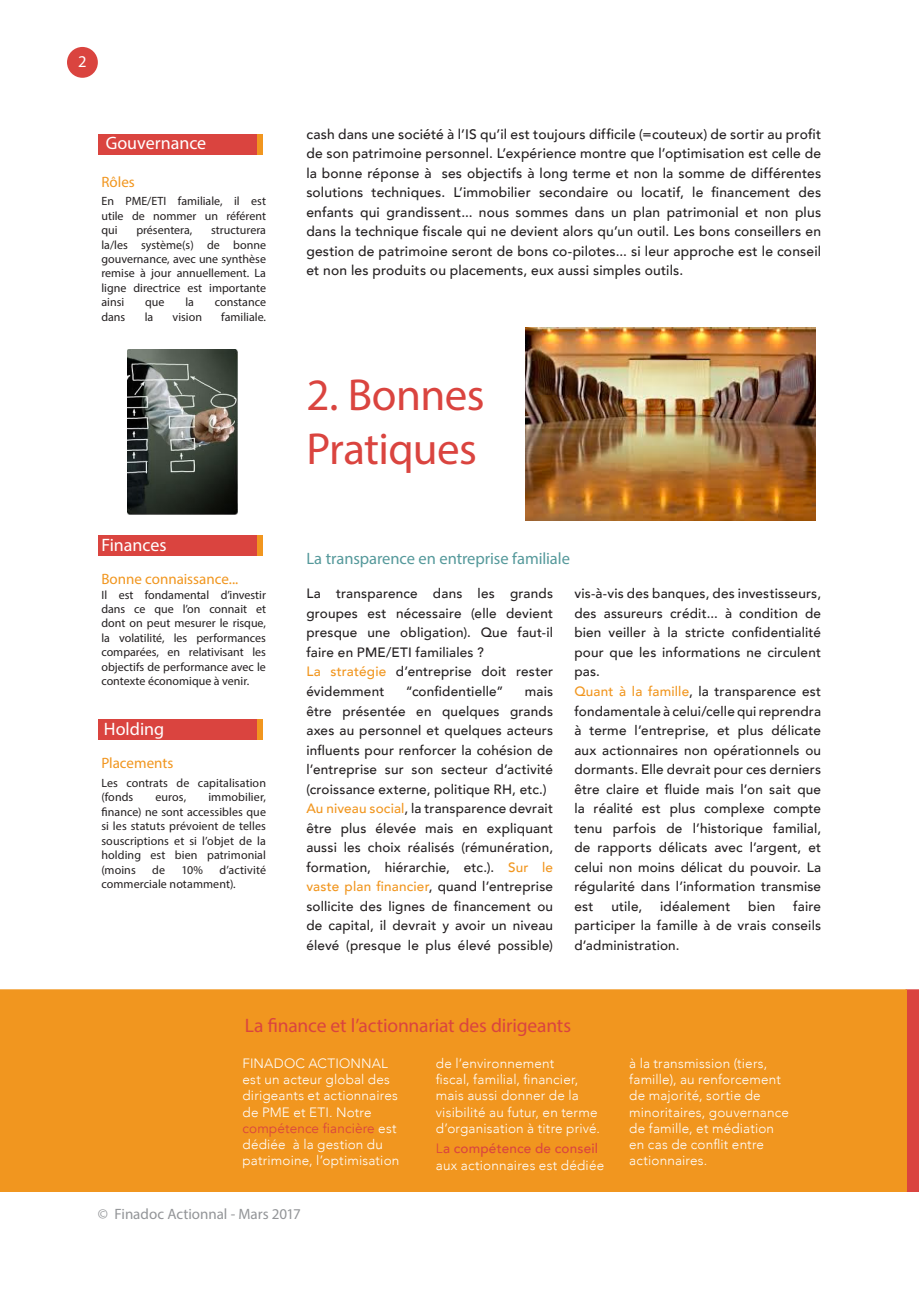
<style>
.page{position:relative;width:919px;height:1289px;background:#fff}
.page>*{position:absolute;margin:0;border:0;box-sizing:border-box;transform-origin:0 0}
.t1{font:45px/54px "Myriad Pro";letter-spacing:-.015em;color:#da443f}
.t2{font:19.5px "Myriad Pro";letter-spacing:-.01em;color:#da443f}
.Box01-Title-TOP{font:18px "Myriad Pro";color:#fff}
.t3{font:16.5px "Myriad Pro";letter-spacing:-.005em;color:#55999b}
.Box01-Title{font:15px "Myriad Pro";color:#f1961f}
.Fotolia_W{font:15px "Myriad Pro";color:#939598}
.t4{font:500 13.8px/19.5px "Avenir";letter-spacing:.015em;color:#231f20;text-align:justify}
.Body_Text{font:500 13.5px/19.5px "Avenir";letter-spacing:.015em;color:#231f20;text-align:justify}
.t5{font:300 13.5px/16.2px "Avenir";letter-spacing:.015em;color:#fff}
.Box01-Title-2{font:12px/14.4px "Myriad Pro";color:#231f20;text-align:justify}
.s1{color:#f1961f}
.s2{font-weight:400;color:#da443f}
.s3{color:#da443f}
.s4{font-weight:500;color:#da443f}
</style>
<div class="page">
<div style="left:98px;top:134px;width:165px;height:21px;background:#da443f"></div>
<div style="left:257px;top:134px;width:6px;height:21px;background:#f1961f"></div>
<div style="left:98px;top:535px;width:165px;height:20px;background:#da443f"></div>
<div style="left:257px;top:535px;width:6px;height:20px;background:#f1961f"></div>
<div style="left:98px;top:719px;width:165px;height:20px;background:#da443f"></div>
<div style="left:257px;top:719px;width:6px;height:20px;background:#f1961f"></div>
<div style="left:67px;top:47px;width:31px;height:31px;background:#da443f;border-radius:50%"></div>
<svg style="left:906px;top:989px;width:12px;height:202px;background:#db4b3c"></svg>
<div style="left:1px;top:990px;width:905px;height:201px;background:#f1961f"></div>
<div style="left:0;top:989px;width:906px;height:202px;border:2px solid #f1961f"></div>
<img style="left:526px;top:328px;width:289px;height:192px">
<img style="left:128px;top:349px;width:109px;height:165px">
<p class="Box01-Title-TOP" style="left:106px;top:132px;width:102px">Gouvernance</p>
<p class="Box01-Title" style="left:101px;top:172px;width:35px">Rôles</p>
<p class="Box01-Title-2" style="left:101px;top:194px;width:166px">En PME/ETI familiale, il est utile de nommer un référent qui</p>
<p class="Box01-Title-2" style="left:136px;top:223px;width:58px">présentera,</p>
<p class="Box01-Title-2" style="left:101px;top:223px;width:166px;text-indent:110px">structurera la/les système(s) de bonne gouvernance, avec une synthèse remise à jour annuellement. La ligne directrice est importante ainsi</p>
<p class="Box01-Title-2" style="left:145px;top:295px;width:21px">que</p>
<p class="Box01-Title-2" style="left:185px;top:295px;width:10px">la</p>
<p class="Box01-Title-2" style="left:215px;top:295px;width:53px">constance</p>
<p class="Box01-Title-2" style="left:101px;top:309px;width:25px">dans</p>
<p class="Box01-Title-2" style="left:145px;top:309px;width:10px">la</p>
<p class="Box01-Title-2" style="left:172px;top:309px;width:31px">vision</p>
<p class="Box01-Title-2" style="left:221px;top:309px;width:46px">familiale.</p>
<p class="Box01-Title-TOP" style="left:101px;top:534px;width:67px">Finances</p>
<p class="Box01-Title" style="left:101px;top:570px;width:138px">Bonne connaissance...</p>
<p class="Box01-Title-2" style="left:101px;top:587px;width:166px">Il est fondamental d’investir dans ce que l’on connait et dont on peut mesurer le risque, la volatilité, les performances comparées, en relativisant les objectifs de performance avec le contexte économique à venir.</p>
<p class="Box01-Title-TOP" style="left:104px;top:718px;width:62px">Holding</p>
<p class="Box01-Title" style="left:101px;top:754px;width:74px">Placements</p>
<p class="Box01-Title-2" style="left:101px;top:775px;width:166px">Les contrats de capitalisation (fonds</p>
<p class="Box01-Title-2" style="left:101px;top:790px;width:166px;text-indent:107px">immobilier, finance) ne sont accessibles que si les statuts prévoient de telles souscriptions et si l’objet de la holding est bien patrimonial (moins</p>
<p class="Box01-Title-2" style="left:155px;top:790px;width:32px">euros,</p>
<p class="Box01-Title-2" style="left:101px;top:862px;width:166px;text-indent:118px">d’activité commerciale notamment).</p>
<p class="Box01-Title-2" style="left:152px;top:862px;width:14px">de</p>
<p class="Box01-Title-2" style="left:181px;top:862px;width:23px">10%</p>
<p class="t4" style="left:306px;top:123px;width:516px">cash dans une société à l’IS qu’il est toujours difficile (=couteux) de sortir au profit de son patrimoine personnel. L’expérience montre que l’optimisation est celle de la bonne réponse à ses objectifs à long terme et non la somme de différentes solutions techniques. L’immobilier secondaire ou locatif, le financement des enfants qui grandissent... nous sommes dans un plan patrimonial et non plus dans la technique fiscale qui ne devient alors qu’un outil. Les bons conseillers en gestion de patrimoine seront de bons co-pilotes... si leur approche est le conseil et non les produits ou placements, eux aussi simples outils.</p>
<p class="t1" style="left:306px;top:367px;width:180px">2. Bonnes<br>Pratiques</p>
<p class="t3" style="left:306px;top:548px;width:265px">La transparence en entreprise familiale</p>
<p class="Body_Text" style="left:306px;top:583px;width:248px">La transparence dans les grands groupes est nécessaire (elle devient presque une obligation). Que faut-il faire en PME/ETI familiales ?</p>
<p class="Body_Text" style="left:306px;top:661px;width:248px"><span class="s1">La stratégie</span> d’entreprise doit rester évidemment</p>
<p class="Body_Text" style="left:574px;top:583px;width:248px">vis-à-vis des banques, des investisseurs, des assureurs crédit... à condition de bien veiller à la stricte confidentialité pour que les informations ne circulent pas.</p>
<p class="Body_Text" style="left:574px;top:680px;width:248px"><span class="s1">Quant à la famille</span>, la transparence est fondamentale à celui/celle qui reprendra à terme l’entreprise, et plus délicate aux actionnaires non opérationnels ou dormants. Elle devrait pour ces derniers être claire et fluide mais l’on sait que la réalité est plus complexe compte tenu parfois de l’historique familial, de rapports délicats avec l’argent, et celui non moins délicat du pouvoir. La régularité dans l’information transmise est</p>
<p class="Body_Text" style="left:405px;top:680px;width:99px">“confidentielle”</p>
<p class="Body_Text" style="left:306px;top:680px;width:248px;text-indent:218px">mais être présentée en quelques grands axes au personnel et quelques acteurs influents pour renforcer la cohésion de l’entreprise sur son secteur d’activité (croissance externe, politique RH, etc.)</p>
<p class="Body_Text" style="left:306px;top:797px;width:248px"><span class="s1">Au niveau social</span>, la transparence devrait être plus élevée mais en expliquant aussi les choix réalisés (rémunération, formation, hiérarchie, etc.). <span class="s1">Sur le vaste plan financier</span>, quand l’entreprise sollicite des lignes de financement ou de capital, il devrait y avoir un niveau élevé (presque le plus élevé possible)</p>
<p class="Body_Text" style="left:574px;top:895px;width:248px;text-indent:219px">faire participer la famille à de vrais conseils d’administration.</p>
<p class="Body_Text" style="left:611px;top:895px;width:32px">utile,</p>
<p class="Body_Text" style="left:660px;top:895px;width:72px">idéalement</p>
<p class="Body_Text" style="left:748px;top:895px;width:29px">bien</p>
<p class="t2" style="left:245px;top:1013px;width:327px">La finance et l’actionnariat des dirigeants</p>
<p class="t5" style="left:242px;top:1055px;width:158px">FINADOC ACTIONNAL est un acteur global des dirigeants et actionnaires de PME et ETI. Notre <span class="s2">compétence fiancière</span> est dédiée à la gestion du patrimoine, l’optimisation</p>
<p class="t5" style="left:436px;top:1055px;width:166px">de l’environnement<br>fiscal, familial, financier, mais aussi donner de la visibilité au futur, en terme d’organisation à titre privé.</p>
<p class="t5" style="left:436px;top:1140px;width:170px"><span class="s3">L</span><span class="s4">a compétence de conseil </span>aux actionnaires est dédiée</p>
<p class="Fotolia_W" style="left:98px;top:1205px;width:204px">© Finadoc Actionnal - Mars 2017</p>
<p class="t5" style="left:629px;top:1055px;width:161px">à la transmission (tiers, famille), au renforcement de majorité, sortie de minoritaires, gouvernance de famille, et médiation en cas de conflit entre actionnaires.</p>
</div>
